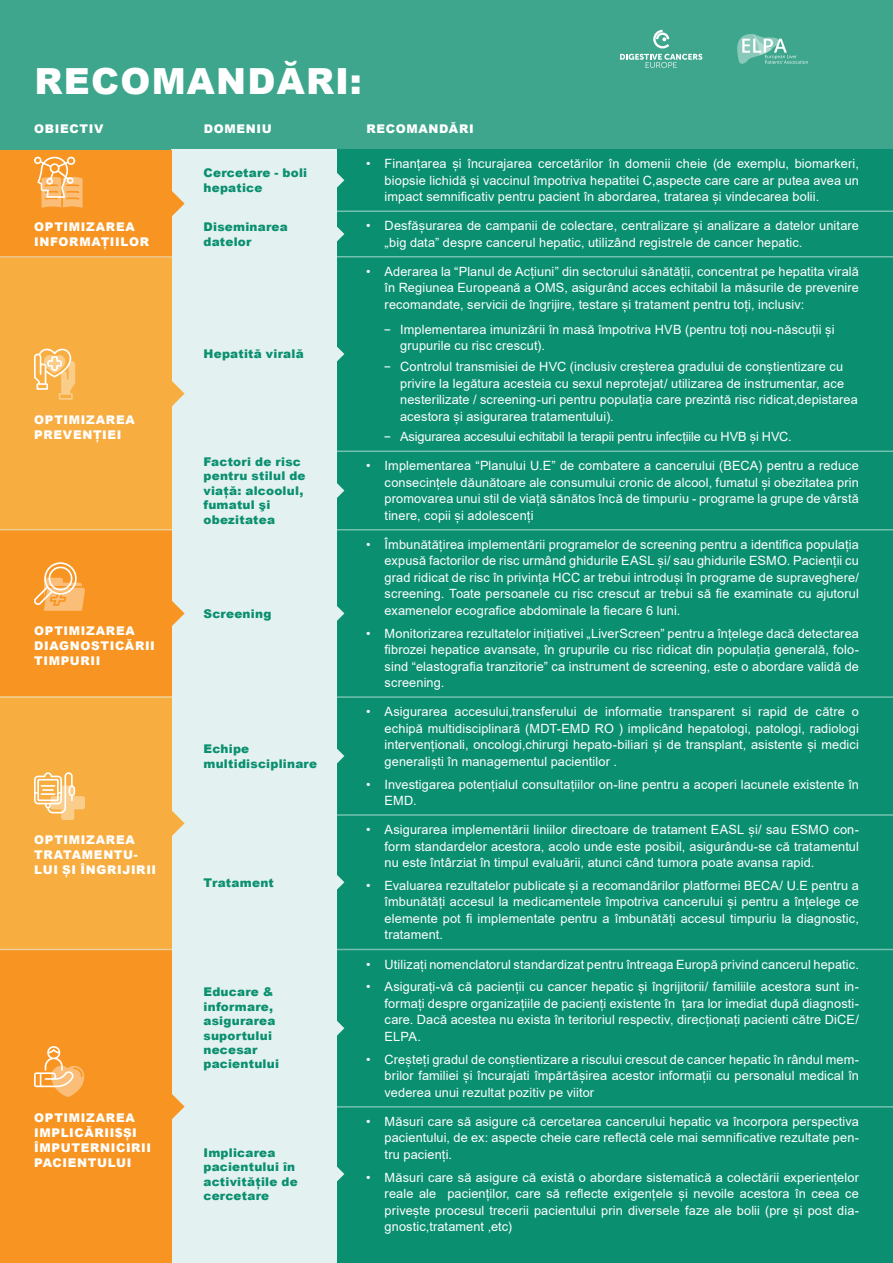
<style>
.page{position:relative;width:893px;height:1263px;background:#fff}
.page>*{position:absolute;margin:0;border:0;box-sizing:border-box;transform-origin:0 0}
.t1{font:900 36px "Arial";letter-spacing:.035em;color:#fff}
.t2{font:12.75px/16.5px "Arial";letter-spacing:.01em;color:#fff;text-align:justify}
.t3{font:12.75px "Arial";letter-spacing:-.01em;color:#fff}
.t4{font:900 12px/14.4px "Arial";letter-spacing:.02em;color:#0a8f70}
.t5{font:900 12px/15px "Arial";letter-spacing:.055em;color:#fff}
.s1{font-family:"Be Vietnam Pro"}
</style>
<div class="page">
<div style="left:0;top:0;width:893px;height:150px;background:#3da68c"></div>
<div style="left:337px;top:150px;width:556px;height:1113px;background:#0a8f70"></div>
<div style="left:171px;top:150px;width:166px;height:1113px;background:#e3f2f0"></div>
<div style="left:0;top:150px;width:171px;height:107px;background:#f89421"></div>
<div style="left:0;top:257px;width:171px;height:273px;background:#f8ad40"></div>
<div style="left:0;top:530px;width:171px;height:166px;background:#f89421"></div>
<div style="left:0;top:696px;width:171px;height:254px;background:#f8ad40"></div>
<div style="left:0;top:950px;width:171px;height:313px;background:#f89421"></div>
<svg style="left:171px;top:190px;width:14px;height:27px"></svg>
<svg style="left:171px;top:380px;width:14px;height:27px"></svg>
<svg style="left:171px;top:600px;width:14px;height:27px"></svg>
<svg style="left:171px;top:809px;width:14px;height:28px"></svg>
<svg style="left:171px;top:1093px;width:14px;height:27px"></svg>
<svg style="left:337px;top:1166px;width:7px;height:16px"></svg>
<svg style="left:337px;top:1021px;width:7px;height:15px"></svg>
<svg style="left:337px;top:875px;width:7px;height:15px"></svg>
<svg style="left:337px;top:748px;width:7px;height:16px"></svg>
<svg style="left:337px;top:483px;width:7px;height:15px"></svg>
<svg style="left:337px;top:346px;width:7px;height:16px"></svg>
<svg style="left:337px;top:226px;width:7px;height:16px"></svg>
<svg style="left:337px;top:173px;width:7px;height:15px"></svg>
<hr style="left:319px;top:210px;width:574px;height:2px;background:#e3f2f0">
<hr style="left:269px;top:450px;width:624px;height:2px;background:#e3f2f0">
<hr style="left:308px;top:814px;width:585px;height:2px;background:#e3f2f0">
<hr style="left:269px;top:1106px;width:624px;height:1px;background:#e3f2f0">
<svg style="left:337px;top:606px;width:7px;height:15px"></svg>
<svg style="left:34px;top:156px;width:49px;height:52px"></svg>
<svg style="left:34px;top:349px;width:41px;height:51px"></svg>
<svg style="left:34px;top:562px;width:51px;height:49px"></svg>
<svg style="left:34px;top:772px;width:51px;height:48px"></svg>
<svg style="left:34px;top:1046px;width:50px;height:51px"></svg>
<svg style="left:653px;top:30px;width:16px;height:18px"></svg>
<svg style="left:620px;top:54px;width:82px;height:14px"></svg>
<hr style="left:0;top:949px;width:893px;height:1px;background:#e3f2f0">
<hr style="left:0;top:696px;width:893px;height:2px;background:#e3f2f0">
<hr style="left:0;top:529px;width:893px;height:1px;background:#e3f2f0">
<hr style="left:0;top:256px;width:893px;height:1px;background:#e3f2f0">
<svg style="left:737px;top:34px;width:71px;height:30px"></svg>
<h1 class="t1" style="left:35px;top:55px;width:329px">RECOMANDĂRI:</h1>
<p class="t5" style="left:34px;top:121px;width:71px">OBIECTIV</p>
<p class="t5" style="left:204px;top:121px;width:70px">DOMENIU</p>
<p class="t5" style="left:366px;top:121px;width:109px">RECOMANDĂRI</p>
<p class="t5" style="left:34px;top:219px;width:116px">OPTIMIZAREA<br>INFORMAȚIILOR</p>
<p class="t5" style="left:34px;top:411px;width:102px">OPTIMIZAREA<br>PREVENȚIEI</p>
<p class="t5" style="left:34px;top:622px;width:122px">OPTIMIZAREA<br>DIAGNOSTICĂRII<br>TIMPURII</p>
<p class="t5" style="left:34px;top:832px;width:124px">OPTIMIZAREA<br>TRATAMENTU-<br>LUI ȘI ÎNGRIJIRII</p>
<p class="t5" style="left:34px;top:1110px;width:119px">OPTIMIZAREA<br>IMPLICĂRII$ȘI<br>ÎMPUTERNICIRII<br>PACIENTULUI</p>
<p class="t4" style="left:203px;top:165px;width:105px">Cercetare - boli hepatice</p>
<p class="t4" style="left:203px;top:219px;width:86px">Diseminarea datelor</p>
<p class="t4" style="left:203px;top:346px;width:102px">Hepatită virală</p>
<p class="t4" style="left:203px;top:454px;width:104px">Factori de risc pentru stilul de viață: alcoolul, fumatul şi obezitatea</p>
<p class="t4" style="left:203px;top:606px;width:69px">Screening</p>
<p class="t4" style="left:203px;top:743px;width:115px">Echipe multidisciplinare</p>
<p class="t4" style="left:203px;top:875px;width:72px">Tratament</p>
<p class="t4" style="left:203px;top:984px;width:77px">Educare &amp; informare, asigurarea suportului necesar pacientului</p>
<p class="t4" style="left:203px;top:1145px;width:96px">Implicarea pacientului în activitățile de cercetare</p>
<p class="t2" style="left:385px;top:157px;width:476px;text-indent:-19px">• Finanțarea și încurajarea cercetărilor în domenii cheie (de exemplu, biomarkeri, biopsie lichidă și vaccinul împotriva hepatitei C,aspecte care care ar putea avea un impact semnificativ pentru pacient în abordarea, tratarea și vindecarea bolii.</p>
<p class="t2" style="left:385px;top:219px;width:476px;text-indent:-18px">• Desfășurarea de campanii de colectare, centralizare și analizare a datelor unitare „big data” despre cancerul hepatic, utilizând registrele de cancer hepatic.</p>
<p class="t2" style="left:385px;top:264px;width:476px;text-indent:-18px">• Aderarea la “Planul de Acțiuni” din sectorului sănătății, concentrat pe hepatita virală în Regiunea Europeană a OMS, asigurând acces echitabil la măsurile de prevenire recomandate, servicii de îngrijire, testare și tratament pentru toți, inclusiv:</p>
<p class="t2" style="left:400px;top:321px;width:436px;text-indent:-17px"><span class="s1">–</span> Implementarea imunizării în masă împotriva HVB (pentru toți nou-născuții și grupurile cu risc crescut).</p>
<p class="t2" style="left:400px;top:358px;width:459px;text-align:left;text-indent:-17px"><span class="s1">–</span> Controlul transmisiei de HVC (inclusiv creșterea gradului de conștientizare cu privire la legătura acesteia cu sexul neprotejat/ utilizarea de instrumentar, ace nesterilizate / screening-uri pentru populația care prezintă risc ridicat,depistarea acestora și asigurarea tratamentului).</p>
<p class="t3" style="left:383px;top:428px;width:410px"><span class="s1">–</span> Asigurarea accesului echitabil la terapii pentru infecțiile cu HVB și HVC.</p>
<p class="t2" style="left:385px;top:459px;width:476px;text-indent:-18px">• Implementarea “Planului U.E” de combatere a cancerului (BECA) pentru a reduce consecințele dăunătoare ale consumului cronic de alcool, fumatul și obezitatea prin promovarea unui stil de viață sănătos încă de timpuriu - programe la grupe de vârstă tinere, copii și adolescenți</p>
<p class="t2" style="left:385px;top:537px;width:476px;text-indent:-18px">• Îmbunătățirea implementării programelor de screening pentru a identifica populația expusă factorilor de risc urmând ghidurile EASL și/ sau ghidurile ESMO. Pacienții cu grad ridicat de risc în privința HCC ar trebui introduși în programe de supraveghere/ screening. Toate persoanele cu risc crescut ar trebui să fie examinate cu ajutorul examenelor ecografice abdominale la fiecare 6 luni.</p>
<p class="t2" style="left:385px;top:626px;width:476px;text-indent:-18px">• Monitorizarea rezultatelor inițiativei „LiverScreen” pentru a înțelege dacă detectarea fibrozei hepatice avansate, în grupurile cu risc ridicat din populația generală, folo&shy;sind “elastografia tranzitorie” ca instrument de screening, este o abordare validă de screening.</p>
<p class="t2" style="left:385px;top:704px;width:476px;text-indent:-19px">• Asigurarea accesului,transferului de informatie transparent si rapid de către o echipă multidisciplinară (MDT-EMD RO ) implicând hepatologi, patologi, radiologi intervenționali, oncologi,chirurgi hepato-biliari și de transplant, asistente și medici generaliști în managementul pacientilor .</p>
<p class="t2" style="left:385px;top:777px;width:476px;text-indent:-19px">• Investigarea potențialul consultațiilor on-line pentru a acoperi lacunele existente în<br>EMD.</p>
<p class="t2" style="left:385px;top:822px;width:476px;text-indent:-19px">• Asigurarea implementării liniilor directoare de tratament EASL și/ sau ESMO con&shy;form standardelor acestora, acolo unde este posibil, asigurându-se că tratamentul nu este întârziat în timpul evaluării, atunci când tumora poate avansa rapid.</p>
<p class="t2" style="left:385px;top:878px;width:476px;text-indent:-18px">• Evaluarea rezultatelor publicate și a recomandărilor platformei BECA/ U.E pentru a îmbunătăți accesul la medicamentele împotriva cancerului și pentru a înțelege ce elemente pot fi implementate pentru a îmbunătăți accesul timpuriu la diagnostic, tratament.</p>
<p class="t2" style="left:366px;top:957px;width:494px">• Utilizați nomenclatorul standardizat pentru întreaga Europă privind cancerul hepatic.</p>
<p class="t2" style="left:385px;top:980px;width:476px;text-indent:-18px">• Asigurați-vă că pacienții cu cancer hepatic și îngrijitorii/ familiile acestora sunt in&shy;formați despre organizațiile de pacienți existente în țara lor imediat după diagnosti&shy;care. Dacă acestea nu exista în teritoriul respectiv, direcționați pacienti către DiCE/ ELPA.</p>
<p class="t2" style="left:385px;top:1052px;width:476px;text-indent:-18px">• Creșteți gradul de conștientizare a riscului crescut de cancer hepatic în rândul mem&shy;brilor familiei și încurajati împărtășirea acestor informații cu personalul medical în vederea unui rezultat pozitiv pe viitor</p>
<p class="t2" style="left:385px;top:1114px;width:476px;text-indent:-18px">• Măsuri care să asigure că cercetarea cancerului hepatic va încorpora perspectiva pacientului, de ex: aspecte cheie care reflectă cele mai semnificative rezultate pen&shy;tru pacienți.</p>
<p class="t2" style="left:385px;top:1170px;width:476px;text-indent:-18px">• Măsuri care să asigure că există o abordare sistematică a colectării experiențelor reale ale pacienților, care să reflecte exigențele și nevoile acestora în ceea ce privește procesul trecerii pacientului prin diversele faze ale bolii (pre și post dia&shy;gnostic,tratament ,etc)</p>
</div>
